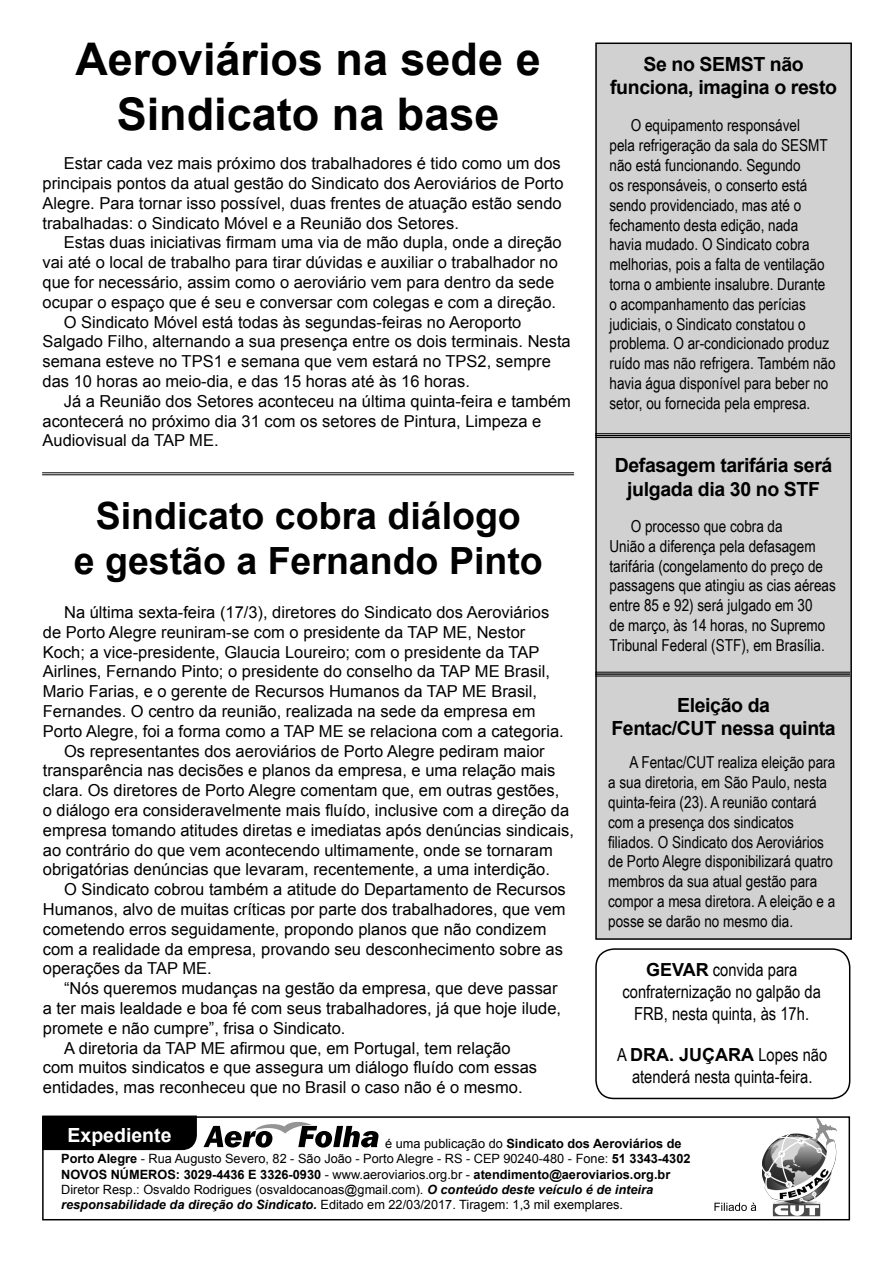
<style>
.page{position:relative;width:893px;height:1263px;background:#fff}
.page>*{position:absolute;margin:0;border:0;box-sizing:border-box;transform-origin:0 0}
.t1{font:700 45px/54px "Arial";color:#000;text-align:center}
.t2{font:700 37.5px/45px "Arial";color:#000;text-align:center}
.t3{font:700 19.5px/23.4px "Arial";letter-spacing:-.02em;color:#000;text-align:center}
.t4{font:700 19.5px "Arial";color:#fff}
.t5{font:18px "Arial Narrow";color:#000}
.t6{font:700 18px "Arial";color:#000}
.t7{font:16.5px/19.8px "Arial";color:#000}
.t8{font:16.5px/19.8px "Arial Narrow";color:#000}
.t9{font:12.75px/15.3px "Arial";color:#000}
.s1{font-family:"Arial";font-weight:700}
.s2{font-family:"Arial Narrow";font-weight:400}
.s3{font-weight:700}
.s4{font-weight:700;font-style:italic}
</style>
<div class="page">
<div style="left:42px;top:1116px;width:808px;height:104px;border:2px solid #000"></div>
<svg style="left:714px;top:1203px;width:42px;height:8px"></svg>
<img style="left:762px;top:1117px;width:75px;height:99px">
<div style="left:42px;top:1115px;width:155px;height:35px;background:#000"></div>
<svg style="left:203px;top:1122px;width:175px;height:25px"></svg>
<hr style="left:42px;top:472px;width:532px;height:1px;background:#000">
<hr style="left:42px;top:474px;width:532px;height:1px;background:#000">
<div style="left:596px;top:43px;width:255px;height:896px;background:#d1d1d1"></div>
<div style="left:595px;top:43px;width:257px;height:897px;border:2px solid #000"></div>
<div style="left:595px;top:948px;width:255px;height:151px;border:2px solid #000;border-radius:18px"></div>
<hr style="left:595px;top:672px;width:255px;height:1px;background:#000">
<hr style="left:595px;top:673px;width:255px;height:2px;background:#000">
<hr style="left:595px;top:676px;width:255px;height:1px;background:#000">
<hr style="left:595px;top:433px;width:255px;height:1px;background:#000">
<hr style="left:595px;top:435px;width:255px;height:1px;background:#000">
<hr style="left:595px;top:437px;width:255px;height:1px;background:#000">
<h1 class="t1" style="left:75px;top:34px;width:467px">Aeroviários na sede e<br>Sindicato na base</h1>
<p class="t7" style="left:43px;top:154px;width:522px;text-indent:21px">Estar cada vez mais próximo dos trabalhadores é tido como um dos principais pontos da atual gestão do Sindicato dos Aeroviários de Porto Alegre. Para tornar isso possível, duas frentes de atuação estão sendo trabalhadas: o Sindicato Móvel e a Reunião dos Setores.</p>
<p class="t7" style="left:64px;top:233px;width:499px">Estas duas iniciativas firmam uma via de mão dupla, onde a direção</p>
<p class="t7" style="left:43px;top:253px;width:517px">vai até o local de trabalho para tirar dúvidas e auxiliar o trabalhador no</p>
<p class="t7" style="left:43px;top:272px;width:513px">que for necessário, assim como o aeroviário vem para dentro da sede</p>
<p class="t7" style="left:43px;top:292px;width:515px">ocupar o espaço que é seu e conversar com colegas e com a direção.</p>
<p class="t7" style="left:64px;top:312px;width:459px">O Sindicato Móvel está todas às segundas-feiras no Aeroporto</p>
<p class="t7" style="left:43px;top:332px;width:530px">Salgado Filho, alternando a sua presença entre os dois terminais. Nesta</p>
<p class="t7" style="left:43px;top:352px;width:510px">semana esteve no TPS1 e semana que vem estará no TPS2, sempre</p>
<p class="t7" style="left:43px;top:371px;width:429px">das 10 horas ao meio-dia, e das 15 horas até às 16 horas.</p>
<p class="t7" style="left:64px;top:391px;width:509px">Já a Reunião dos Setores aconteceu na última quinta-feira e também</p>
<p class="t7" style="left:43px;top:411px;width:500px">acontecerá no próximo dia 31 com os setores de Pintura, Limpeza e</p>
<p class="t7" style="left:43px;top:431px;width:178px">Audiovisual da TAP ME.</p>
<h2 class="t2" style="left:74px;top:494px;width:470px">Sindicato cobra diálogo<br>e gestão a Fernando Pinto</h2>
<p class="t7" style="left:64px;top:602px;width:487px">Na última sexta-feira (17/3), diretores do Sindicato dos Aeroviários</p>
<p class="t7" style="left:43px;top:622px;width:484px">de Porto Alegre reuniram-se com o presidente da TAP ME, Nestor</p>
<p class="t7" style="left:43px;top:642px;width:498px">Koch; a vice-presidente, Glaucia Loureiro; com o presidente da TAP</p>
<p class="t7" style="left:43px;top:662px;width:509px">Airlines, Fernando Pinto; o presidente do conselho da TAP ME Brasil,</p>
<p class="t7" style="left:43px;top:682px;width:496px">Mario Farias, e o gerente de Recursos Humanos da TAP ME Brasil,</p>
<p class="t7" style="left:43px;top:701px;width:494px">Fernandes. O centro da reunião, realizada na sede da empresa em</p>
<p class="t7" style="left:43px;top:721px;width:522px">Porto Alegre, foi a forma como a TAP ME se relaciona com a categoria.</p>
<p class="t7" style="left:64px;top:741px;width:482px">Os representantes dos aeroviários de Porto Alegre pediram maior</p>
<p class="t7" style="left:43px;top:761px;width:514px">transparência nas decisões e planos da empresa, e uma relação mais</p>
<p class="t7" style="left:43px;top:781px;width:518px">clara. Os diretores de Porto Alegre comentam que, em outras gestões,</p>
<p class="t7" style="left:43px;top:800px;width:528px">o diálogo era consideravelmente mais fluído, inclusive com a direção da</p>
<p class="t7" style="left:43px;top:820px;width:532px">empresa tomando atitudes diretas e imediatas após denúncias sindicais,</p>
<p class="t7" style="left:43px;top:840px;width:511px">ao contrário do que vem acontecendo ultimamente, onde se tornaram</p>
<p class="t7" style="left:43px;top:860px;width:509px">obrigatórias denúncias que levaram, recentemente, a uma interdição.</p>
<p class="t7" style="left:64px;top:880px;width:503px">O Sindicato cobrou também a atitude do Departamento de Recursos</p>
<p class="t7" style="left:43px;top:899px;width:524px">Humanos, alvo de muitas críticas por parte dos trabalhadores, que vem</p>
<p class="t7" style="left:43px;top:919px;width:505px">cometendo erros seguidamente, propondo planos que não condizem</p>
<p class="t7" style="left:43px;top:939px;width:521px">com a realidade da empresa, provando seu desconhecimento sobre as</p>
<p class="t7" style="left:43px;top:959px;width:170px">operações da TAP ME.</p>
<p class="t7" style="left:64px;top:979px;width:495px">“Nós queremos mudanças na gestão da empresa, que deve passar</p>
<p class="t7" style="left:43px;top:998px;width:520px">a ter mais lealdade e boa fé com seus trabalhadores, já que hoje ilude,</p>
<p class="t7" style="left:43px;top:1018px;width:304px">promete e não cumpre”, frisa o Sindicato.</p>
<p class="t7" style="left:64px;top:1038px;width:448px">A diretoria da TAP ME afirmou que, em Portugal, tem relação</p>
<p class="t7" style="left:43px;top:1058px;width:496px">com muitos sindicatos e que assegura um diálogo fluído com essas</p>
<p class="t7" style="left:43px;top:1078px;width:481px">entidades, mas reconheceu que no Brasil o caso não é o mesmo.</p>
<p class="t3" style="left:610px;top:53px;width:228px">Se no SEMST não funciona, imagina o resto</p>
<p class="t8" style="left:609px;top:115px;width:228px;text-indent:21px">O equipamento responsável<br>pela refrigeração da sala do SESMT não está funcionando. Segundo<br>os responsáveis, o conserto está sendo providenciado, mas até o fechamento desta edição, nada<br>havia mudado. O Sindicato cobra melhorias, pois a falta de ventilação torna o ambiente insalubre. Durante o acompanhamento das perícias judiciais, o Sindicato constatou o problema. O ar-condicionado produz ruído mas não refrigera. Também não havia água disponível para beber no setor, ou fornecida pela empresa.</p>
<p class="t3" style="left:615px;top:454px;width:219px">Defasagem tarifária será julgada dia 30 no STF</p>
<p class="t8" style="left:609px;top:516px;width:228px;text-indent:21px">O processo que cobra da<br>União a diferença pela defasagem tarifária (congelamento do preço de passagens que atingiu as cias aéreas entre 85 e 92) será julgado em 30<br>de março, às 14 horas, no Supremo<br>Tribunal Federal (STF), em Brasília.</p>
<p class="t3" style="left:611px;top:694px;width:226px">Eleição da<br>Fentac/CUT nessa quinta</p>
<p class="t8" style="left:608px;top:752px;width:229px;text-indent:21px">A Fentac/CUT realiza eleição para a sua diretoria, em São Paulo, nesta quinta-feira (23). A reunião contará com a presença dos sindicatos filiados. O Sindicato dos Aeroviários de Porto Alegre disponibilizará quatro membros da sua atual gestão para compor a mesa diretora. A eleição e a posse se darão no mesmo dia.</p>
<p class="t6" style="left:646px;top:958px;width:27px">Geva</p>
<p class="t5" style="left:696px;top:957px;width:103px"><span class="s1">r</span> convida para</p>
<p class="t5" style="left:622px;top:978px;width:200px">confraternização no galpão da</p>
<p class="t5" style="left:634px;top:1000px;width:176px">FRB, nesta quinta, às 17h.</p>
<p class="t6" style="left:617px;top:1043px;width:212px"><span class="s2">A</span> dra. Juçara <span class="s2">Lopes não</span></p>
<p class="t5" style="left:632px;top:1063px;width:182px">atenderá nesta quinta-feira.</p>
<p class="t4" style="left:67px;top:1122px;width:106px">Expediente</p>
<p class="t9" style="left:61px;top:1136px;width:631px;text-indent:324px">é uma publicação do <span class="s3">Sindicato dos Aeroviários de Porto Alegre</span> - Rua Augusto Severo, 82 - São João - Porto Alegre - RS - CEP 90240-480 - Fone: <span class="s3">51 3343-4302<br>NOVOS NÚMEROS: 3029-4436 E 3326-0930</span> - www.aeroviarios.org.br - <span class="s3">atendimento@aeroviarios.org.br </span>Diretor Resp.: Osvaldo Rodrigues (osvaldocanoas@gmail.com). <span class="s4">O conteúdo deste veículo é de inteira responsabilidade da direção do Sindicato.</span> Editado em 22/03/2017. Tiragem: 1,3 mil exemplares.</p>
</div>
